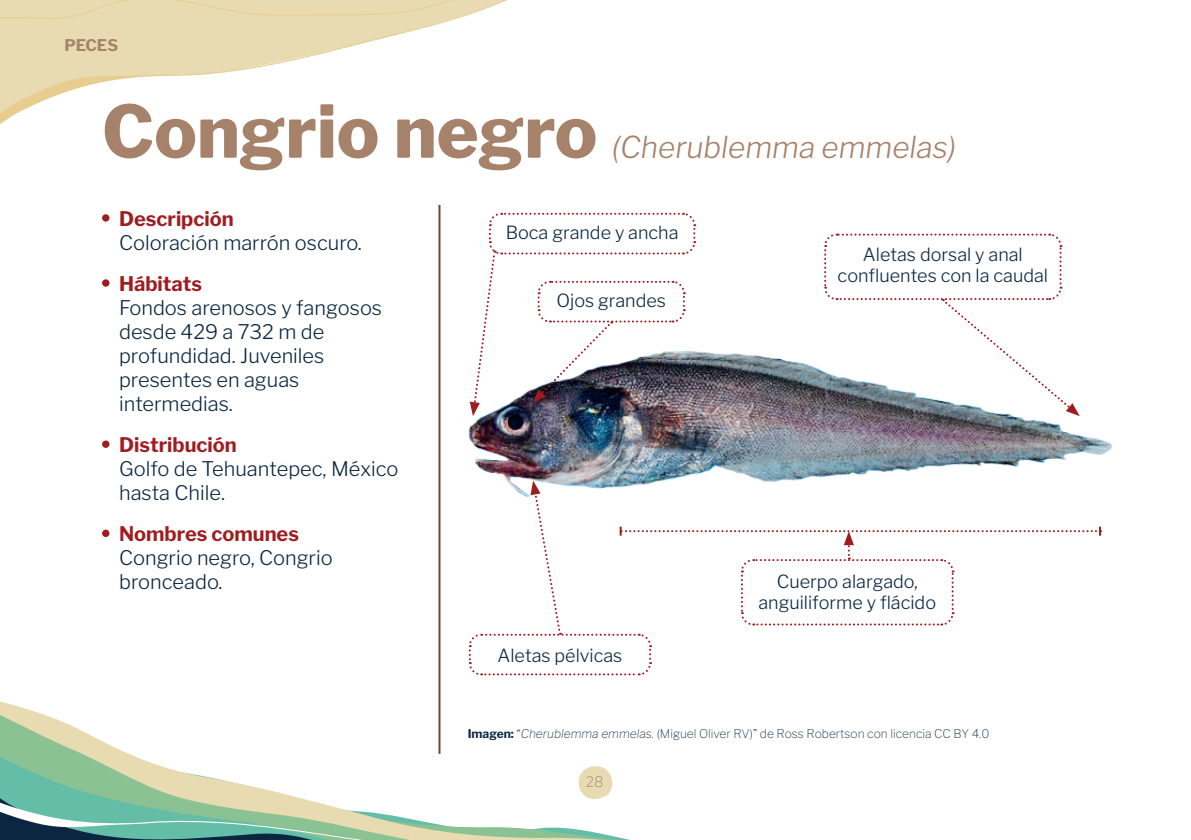
<style>
.page{position:relative;width:1191px;height:840px;background:#fff}
.page>*{position:absolute;margin:0;border:0;box-sizing:border-box;transform-origin:0 0}
.t1{font:800 72px "Libre Franklin";color:#a7826a}
.t2{font:italic 300 30px "Libre Franklin";color:#a7826a}
.t3{font:300 20px/24px "Libre Franklin";color:#0a2641}
.t4{font:700 20px "Libre Franklin";color:#a01c1f}
.t5{font:300 18px/21.6px "Libre Franklin";color:#0a2641;text-align:center}
.t6{font:700 16px "Libre Franklin";color:#a7826a}
.t7{font:100 14.4px "Libre Franklin";color:#a7826a}
.t8{font:100 12px "Libre Franklin";color:#0a2641}
.s1{font-weight:700}
.s2{font-style:italic}
</style>
<div class="page">
<img style="left:468px;top:351px;width:645px;height:129px">
<div style="left:102px;top:214px;width:7px;height:7px;background:#a01c1f;border-radius:50%"></div>
<div style="left:102px;top:279px;width:7px;height:7px;background:#a01c1f;border-radius:50%"></div>
<div style="left:102px;top:440px;width:7px;height:7px;background:#a01c1f;border-radius:50%"></div>
<div style="left:102px;top:529px;width:7px;height:7px;background:#a01c1f;border-radius:50%"></div>
<hr style="left:438px;top:205px;width:2px;height:548px;background:#6a4738">
<svg style="left:823px;top:233px;width:256px;height:183px"></svg>
<svg style="left:470px;top:212px;width:226px;height:204px"></svg>
<svg style="left:468px;top:480px;width:633px;height:196px"></svg>
<svg style="left:0;top:679px;width:625px;height:160px"></svg>
<svg style="left:0;top:780px;width:535px;height:59px"></svg>
<svg style="left:578px;top:765px;width:35px;height:33px"></svg>
<svg style="left:0;top:20px;width:452px;height:104px"></svg>
<svg style="left:0;top:0;width:507px;height:20px"></svg>
<p class="t6" style="left:64px;top:35px;width:55px">PECES</p>
<p class="t1" style="left:102px;top:88px;width:497px">Congrio negro</p>
<p class="t2" style="left:612px;top:129px;width:346px">(Cherublemma emmelas)</p>
<p class="t4" style="left:119px;top:206px;width:116px">Descripción</p>
<p class="t3" style="left:119px;top:230px;width:244px">Coloración marrón oscuro.</p>
<p class="t4" style="left:119px;top:271px;width:84px">Hábitats</p>
<p class="t3" style="left:119px;top:295px;width:264px">Fondos arenosos y fangosos desde 429 a 732 m de profundidad. Juveniles presentes en aguas intermedias.</p>
<p class="t4" style="left:119px;top:432px;width:119px">Distribución</p>
<p class="t3" style="left:119px;top:456px;width:281px">Golfo de Tehuantepec, México hasta Chile.</p>
<p class="t4" style="left:119px;top:521px;width:181px">Nombres comunes</p>
<p class="t3" style="left:119px;top:545px;width:215px">Congrio negro, Congrio bronceado.</p>
<p class="t5" style="left:505px;top:221px;width:174px">Boca grande y ancha</p>
<p class="t5" style="left:556px;top:289px;width:111px">Ojos grandes</p>
<p class="t5" style="left:837px;top:243px;width:212px">Aletas dorsal y anal confluentes con la caudal</p>
<p class="t5" style="left:497px;top:643px;width:126px">Aletas pélvicas</p>
<p class="t5" style="left:758px;top:570px;width:179px">Cuerpo alargado, anguiliforme y flácido</p>
<p class="t8" style="left:468px;top:725px;width:523px"><span class="s1">Imagen:</span> “<span class="s2">Cherublemma emmelas.</span> (Miguel Oliver RV)” de Ross Robertson con licencia CC BY 4.0</p>
<p class="t7" style="left:586px;top:772px;width:19px">28</p>
</div>
